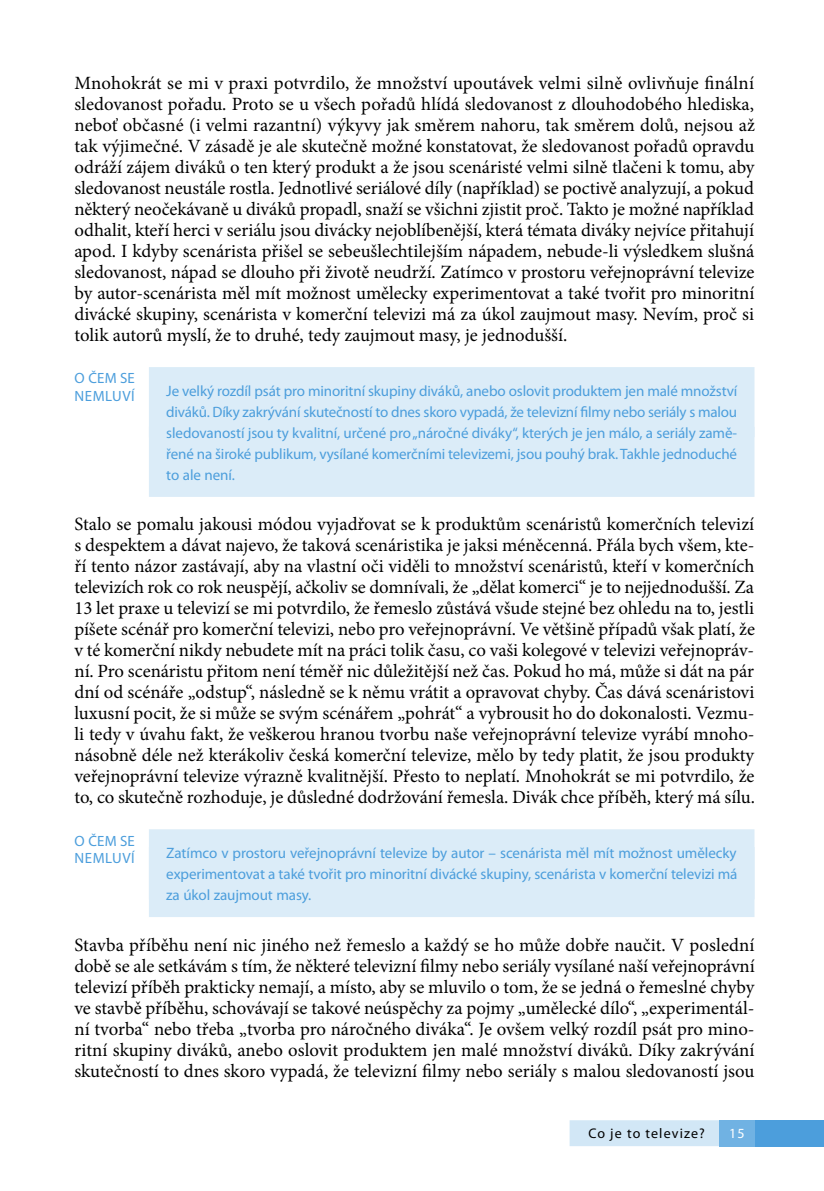
<style>
.page{position:relative;width:824px;height:1191px;background:#fff}
.page>*{position:absolute;margin:0;border:0;box-sizing:border-box;transform-origin:0 0}
.t1{font:18.72px/21px "Minion Pro";color:#000;text-align:justify}
.t2{font:15.05px/21px "Myriad Pro";letter-spacing:-.01em;color:#4c9edc;text-align:justify}
.t3{font:14.88px/17.5px "Myriad Pro";letter-spacing:.035em;color:#4c9edc}
.t4{font:14px "Myriad Pro";letter-spacing:.08em;color:#000}
.t5{font:14px "Myriad Pro";color:#fff}
</style>
<div class="page">
<div style="left:754px;top:1120px;width:69px;height:26px;background:#4c9edc"></div>
<div style="left:569px;top:1120px;width:160px;height:26px;background:#d2e7f6"></div>
<div style="left:719px;top:1120px;width:35px;height:26px;background:#70b2e3"></div>
<div style="left:149px;top:367px;width:605px;height:70px;background:#dbecf8"></div>
<div style="left:149px;top:427px;width:605px;height:70px;background:#dbecf8"></div>
<div style="left:149px;top:829px;width:605px;height:70px;background:#dbecf8"></div>
<div style="left:149px;top:847px;width:605px;height:70px;background:#dbecf8"></div>
<p class="t1" style="left:74px;top:73px;width:682px">Mnohokrát se mi v praxi potvrdilo, že množství upoutávek velmi silně ovlivňuje finální sledovanost pořadu. Proto se u všech pořadů hlídá sledovanost z dlouhodobého hlediska, neboť občasné (i velmi razantní) výkyvy jak směrem nahoru, tak směrem dolů, nejsou až tak výjimečné. V zásadě je ale skutečně možné konstatovat, že sledovanost pořadů opravdu odráží zájem diváků o ten který produkt a že jsou scenáristé velmi silně tlačeni k tomu, aby sledovanost neustále rostla. Jednotlivé seriálové díly (například) se poctivě analyzují, a pokud některý neočekávaně u diváků propadl, snaží se všichni zjistit proč. Takto je možné například odhalit, kteří herci v seriálu jsou divácky nejoblíbenější, která témata diváky nejvíce přitahují apod. I kdyby scenárista přišel se sebeušlechtilejším nápadem, nebude-li výsledkem slušná sledovanost, nápad se dlouho při životě neudrží. Zatímco v prostoru veřejnoprávní televize by autor-scenárista měl mít možnost umělecky experimentovat a také tvořit pro minoritní divácké skupiny, scenárista v komerční televizi má za úkol zaujmout masy. Nevím, proč si tolik autorů myslí, že to druhé, tedy zaujmout masy, je jednodušší.</p>
<p class="t3" style="left:75px;top:369px;width:62px">O ČEM SE<br>NEMLUVÍ</p>
<p class="t2" style="left:166px;top:380px;width:572px">Je velký rozdíl psát pro minoritní skupiny diváků, anebo oslovit produktem jen malé množství diváků. Díky zakrývání skutečností to dnes skoro vypadá, že televizní filmy nebo seriály s malou sledovaností jsou ty kvalitní, určené pro „náročné diváky“, kterých je jen málo, a seriály zamě&shy;řené na široké publikum, vysílané komerčními televizemi, jsou pouhý brak. Takhle jednoduché to ale není.</p>
<p class="t1" style="left:74px;top:514px;width:682px">Stalo se pomalu jakousi módou vyjadřovat se k produktům scenáristů komerčních televizí s despektem a dávat najevo, že taková scenáristika je jaksi méněcenná. Přála bych všem, kte&shy;ří tento názor zastávají, aby na vlastní oči viděli to množství scenáristů, kteří v komerčních televizích rok co rok neuspějí, ačkoliv se domnívali, že „dělat komerci“ je to nejjednodušší. Za 13 let praxe u televizí se mi potvrdilo, že řemeslo zůstává všude stejné bez ohledu na to, jestli píšete scénář pro komerční televizi, nebo pro veřejnoprávní. Ve většině případů však platí, že v té komerční nikdy nebudete mít na práci tolik času, co vaši kolegové v televizi veřejnopráv&shy;ní. Pro scenáristu přitom není téměř nic důležitější než čas. Pokud ho má, může si dát na pár dní od scénáře „odstup“, následně se k němu vrátit a opravovat chyby. Čas dává scenáristovi luxusní pocit, že si může se svým scénářem „pohrát“ a vybrousit ho do dokonalosti. Vezmu&shy;li tedy v úvahu fakt, že veškerou hranou tvorbu naše veřejnoprávní televize vyrábí mnoho&shy;násobně déle než kterákoliv česká komerční televize, mělo by tedy platit, že jsou produkty veřejnoprávní televize výrazně kvalitnější. Přesto to neplatí. Mnohokrát se mi potvrdilo, že to, co skutečně rozhoduje, je důsledné dodržování řemesla. Divák chce příběh, který má sílu.</p>
<p class="t3" style="left:75px;top:831px;width:62px">O ČEM SE<br>NEMLUVÍ</p>
<p class="t2" style="left:166px;top:842px;width:572px">Zatímco v prostoru veřejnoprávní televize by autor – scenárista měl mít možnost umělecky experimentovat a také tvořit pro minoritní divácké skupiny, scenárista v komerční televizi má za úkol zaujmout masy.</p>
<p class="t1" style="left:74px;top:934px;width:681px">Stavba příběhu není nic jiného než řemeslo a každý se ho může dobře naučit. V poslední době se ale setkávám s tím, že některé televizní filmy nebo seriály vysílané naší veřejnoprávní televizí příběh prakticky nemají, a místo, aby se mluvilo o tom, že se jedná o řemeslné chyby ve stavbě příběhu, schovávají se takové neúspěchy za pojmy „umělecké dílo“, „experimentál&shy;ní tvorba“ nebo třeba „tvorba pro náročného diváka“. Je ovšem velký rozdíl psát pro mino&shy;ritní skupiny diváků, anebo oslovit produktem jen malé množství diváků. Díky zakrývání skutečností to dnes skoro vypadá, že televizní filmy nebo seriály s malou sledovaností jsou</p>
<p class="t4" style="left:588px;top:1124px;width:118px">Co je to televize?</p>
<p class="t5" style="left:729px;top:1125px;width:17px">15</p>
</div>
